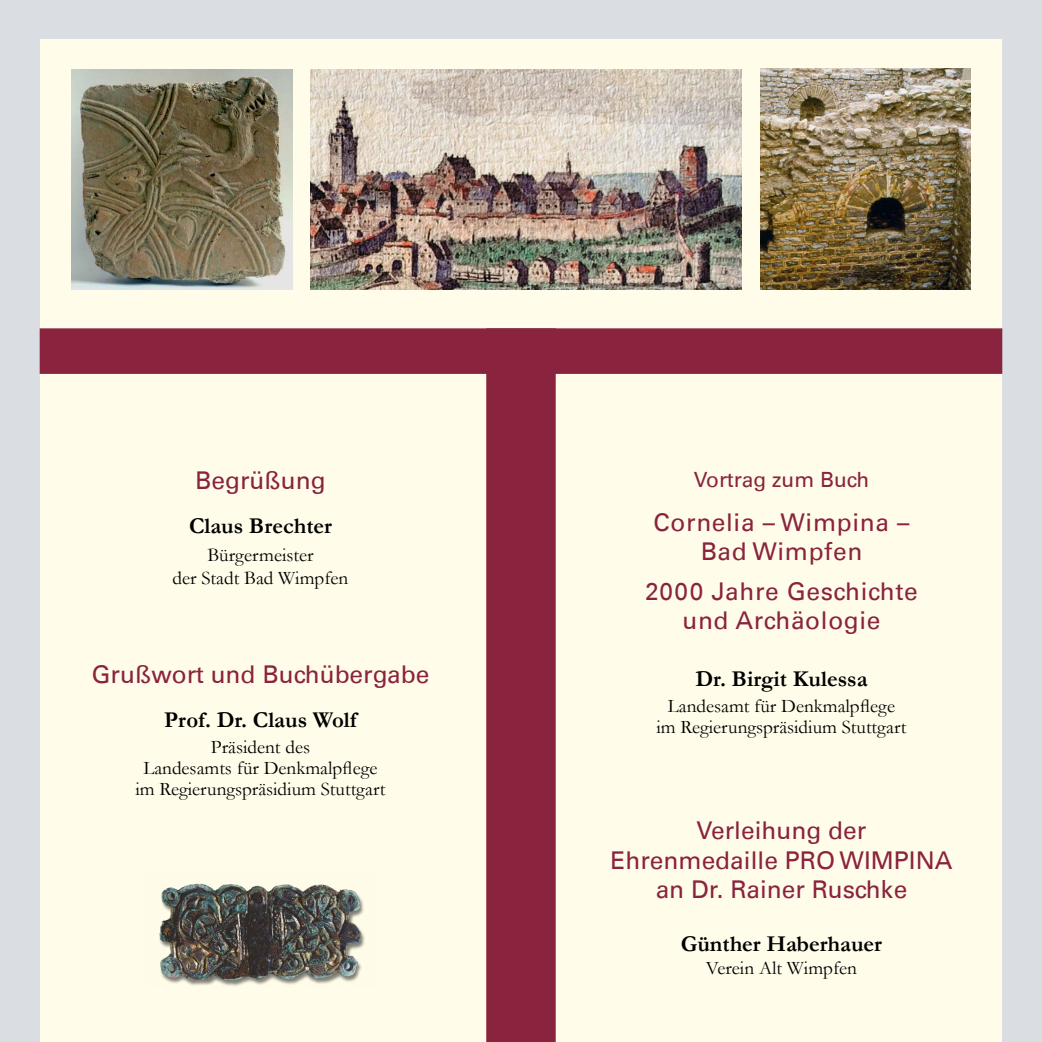
<style>
.page{position:relative;width:1042px;height:1042px;background:#fff}
.page>*{position:absolute;margin:0;border:0;box-sizing:border-box;transform-origin:0 0}
.t1{font:24.5px/29.4px "Univers LT";color:#8a233d;text-align:center}
.t2{font:24.5px/29.4px "Univers LT";letter-spacing:.025em;color:#8a233d;text-align:center}
.t3{font:700 22.75px "Garamond";color:#000}
.t4{font:21px "Univers LT";color:#8a233d}
.t5{font:19.25px/21px "Garamond";color:#000;text-align:center}
</style>
<div class="page">
<div style="left:40px;top:0;width:962px;height:1042px;background:#dadde1"></div>
<div style="left:40px;top:40px;width:962px;height:1002px;background:#fffdea"></div>
<div style="left:0;top:0;width:40px;height:1042px;background:#dadde1"></div>
<div style="left:1002px;top:0;width:40px;height:1042px;background:#dadde1"></div>
<div style="left:40px;top:328px;width:962px;height:46px;background:#8a233d;border:2px solid #8a233d"></div>
<div style="left:487px;top:329px;width:68px;height:712px;background:#8a233d"></div>
<div style="left:486px;top:328px;width:70px;height:714px;border:2px solid #8a233d"></div>
<img style="left:760px;top:69px;width:210px;height:220px">
<img style="left:72px;top:69px;width:220px;height:220px">
<img style="left:311px;top:69px;width:430px;height:220px">
<img style="left:159px;top:883px;width:206px;height:103px">
<p class="t1" style="left:195px;top:466px;width:132px">Begrüßung</p>
<p class="t3" style="left:189px;top:510px;width:144px">Claus Brechter</p>
<p class="t5" style="left:173px;top:543px;width:177px;line-height:23.1px">Bürgermeister<br>der Stadt Bad Wimpfen</p>
<p class="t1" style="left:91px;top:659px;width:339px">Grußwort und Buchübergabe</p>
<p class="t3" style="left:164px;top:704px;width:194px">Prof. Dr. Claus Wolf</p>
<p class="t5" style="left:135px;top:736px;width:251px">Präsident des<br>Landesamts für Denkmalpflege im Regierungspräsidium Stuttgart</p>
<p class="t4" style="left:694px;top:467px;width:177px">Vortrag zum Buch</p>
<p class="t2" style="left:653px;top:507px;width:257px">Cornelia – Wimpina –<br>Bad Wimpfen</p>
<p class="t2" style="left:645px;top:576px;width:274px">2000 Jahre Geschichte und Archäologie</p>
<p class="t3" style="left:695px;top:664px;width:174px">Dr. Birgit Kulessa</p>
<p class="t5" style="left:656px;top:695px;width:251px">Landesamt für Denkmalpflege im Regierungspräsidium Stuttgart</p>
<p class="t1" style="left:610px;top:816px;width:343px">Verleihung der<br>Ehrenmedaille PRO WIMPINA an Dr. Rainer Ruschke</p>
<p class="t3" style="left:681px;top:928px;width:203px">Günther Haberhauer</p>
<p class="t5" style="left:706px;top:957px;width:153px">Verein Alt Wimpfen</p>
</div>
